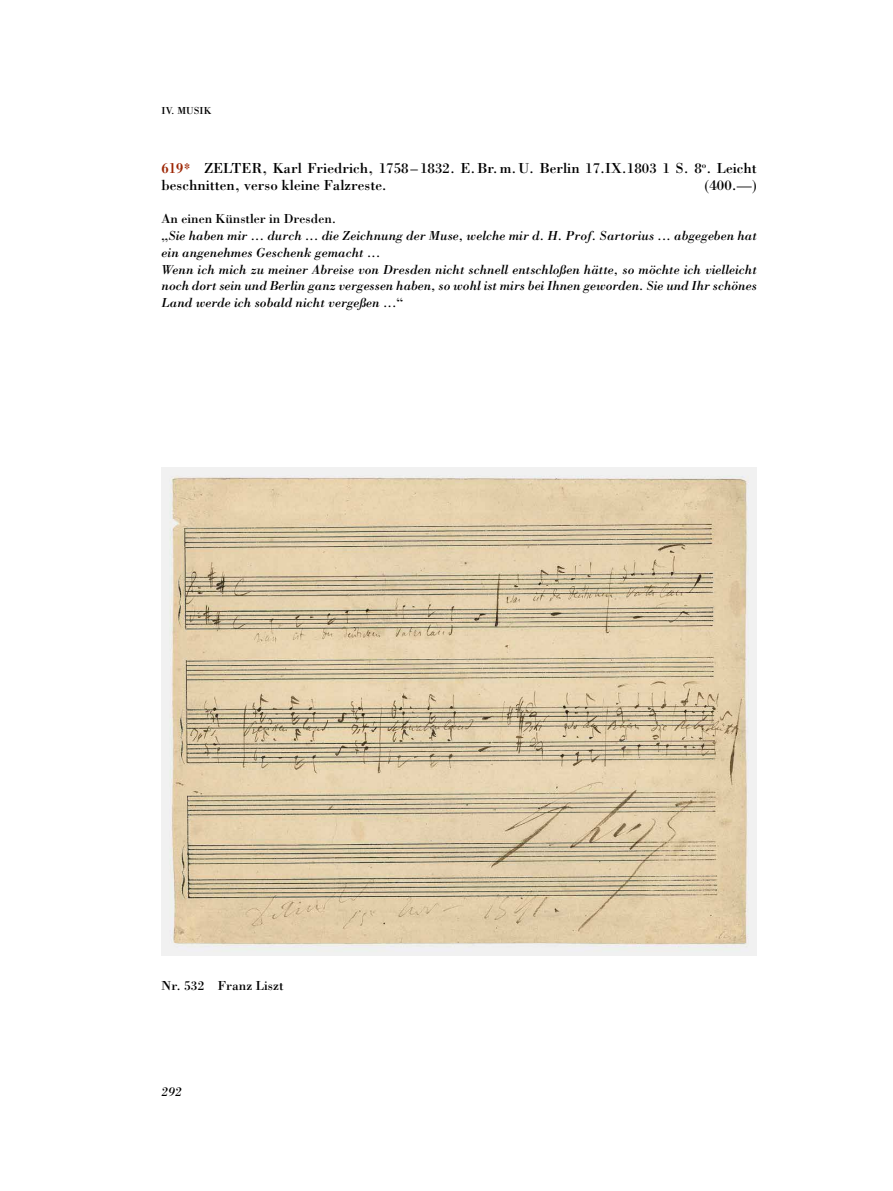
<style>
.page{position:relative;width:893px;height:1191px;background:#fff}
.page>*{position:absolute;margin:0;border:0;box-sizing:border-box;transform-origin:0 0}
.t1{font:15px/16.8px "Bodoni LT";color:#000}
.t2{font:italic 13.5px/16.8px "Bodoni LT";color:#000}
.t3{font:13.5px "Bodoni LT";color:#000}
.t4{font:10.5px "Bodoni LT";color:#000}
.s1{font-weight:700;color:#9e2705}
.s2{font-style:normal}
</style>
<div class="page">
<img style="left:162px;top:468px;width:595px;height:488px">
<p class="t4" style="left:162px;top:104px;width:51px">IV. MUSIK</p>
<p class="t1" style="left:162px;top:159px;width:597px"><span class="s1">619*</span> ZELTER, Karl Friedrich, 1758– 1832. E.Br.m.U. Berlin 17.IX.1803 1 S. 8<sup>o</sup>. Leicht beschnitten, verso kleine Falzreste.</p>
<p class="t1" style="left:704px;top:176px;width:54px">(400.—)</p>
<p class="t2" style="left:162px;top:210px;width:597px"><span class="s2">An einen Künstler in Dresden.<br>„</span>Sie haben mir ... durch ... die Zeichnung der Muse, welche mir d. H. Prof. Sartorius ... abgegeben hat ein angenehmes Geschenk gemacht ...<br>Wenn ich mich zu meiner Abreise von Dresden nicht schnell entschloßen hätte, so möchte ich vielleicht noch dort sein und Berlin ganz vergessen haben, so wohl ist mirs bei Ihnen geworden. Sie und Ihr schönes Land werde ich sobald nicht vergeßen <span class="s2">...“</span></p>
<p class="t3" style="left:162px;top:977px;width:123px">Nr. 532 Franz Liszt</p>
<p class="t2" style="left:162px;top:1083px;width:22px">292</p>
</div>
